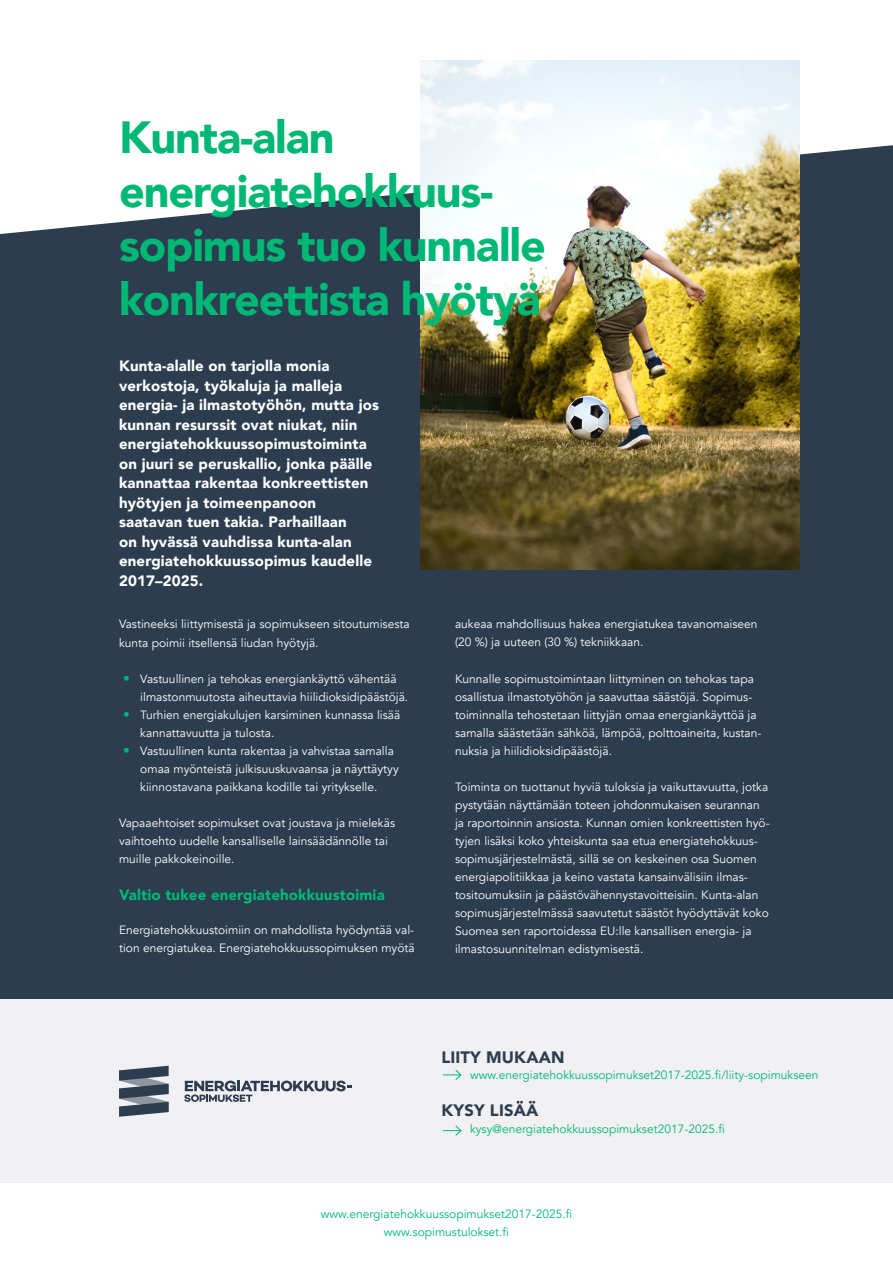
<style>
.page{position:relative;width:893px;height:1263px;background:#fff}
.page>*{position:absolute;margin:0;border:0;box-sizing:border-box;transform-origin:0 0}
.t1{font:900 45px/54px "Avenir";letter-spacing:-.025em;color:#00b876}
.t2{font:900 16.5px "Avenir";letter-spacing:.01em;color:#2c3d4f}
.t3{font:900 15px/19.5px "Avenir";letter-spacing:.01em;color:#fff}
.t4{font:900 15px "Avenir";letter-spacing:.01em;color:#00b876}
.t5{font:12px/18px "Avenir";color:#fff}
.t6{font:12px/18px "Avenir";color:#00b876;text-align:center}
.s1{font-size:13.5px;color:#00b876}
</style>
<div class="page">
<svg style="left:0;top:145px;width:893px;height:195px;fill:#2c3d4f"></svg>
<div style="left:0;top:340px;width:893px;height:659px;background:#2c3d4f"></div>
<div style="left:0;top:999px;width:893px;height:184px;background:#f1f0f2"></div>
<img style="left:421px;top:60px;width:378px;height:510px">
<svg style="left:184px;top:1080px;width:167px;height:22px"></svg>
<svg style="left:119px;top:1066px;width:50px;height:51px"></svg>
<svg style="left:443px;top:1125px;width:19px;height:11px"></svg>
<svg style="left:443px;top:1069px;width:19px;height:11px"></svg>
<h1 class="t1" style="left:119px;top:110px;width:428px">Kunta-alan energiatehokkuus&shy;sopimus tuo kunnalle konkreettista hyötyä</h1>
<p class="t3" style="left:119px;top:356px;width:261px">Kunta-alalle on tarjolla monia verkostoja, työkaluja ja malleja energia- ja ilmastotyöhön, mutta jos kunnan resurssit ovat niukat, niin energiatehokkuussopimustoiminta on juuri se peruskallio, jonka päälle kannattaa rakentaa konkreettisten hyötyjen ja toimeenpanoon saatavan tuen takia. Parhaillaan<br>on hyvässä vauhdissa kunta-alan energiatehokkuussopimus kaudelle<br>2017–2025.</p>
<p class="t5" style="left:119px;top:616px;width:292px">Vastineeksi liittymisestä ja sopimukseen sitoutumisesta kunta poimii itsellensä liudan hyötyjä.</p>
<p class="t5" style="left:140px;top:670px;width:269px;text-indent:-17px"><span class="s1">•</span> Vastuullinen ja tehokas energiankäyttö vähentää ilmastonmuutosta aiheuttavia hiilidioksidipäästöjä.</p>
<p class="t5" style="left:140px;top:706px;width:262px;text-indent:-17px"><span class="s1">•</span> Turhien energiakulujen karsiminen kunnassa lisää kannattavuutta ja tulosta.</p>
<p class="t5" style="left:140px;top:742px;width:260px;text-indent:-17px"><span class="s1">•</span> Vastuullinen kunta rakentaa ja vahvistaa samalla omaa myönteistä julkisuuskuvaansa ja näyttäytyy kiinnostavana paikkana kodille tai yritykselle.</p>
<p class="t5" style="left:119px;top:814px;width:278px">Vapaaehtoiset sopimukset ovat joustava ja mielekäs vaihtoehto uudelle kansalliselle lainsäädännölle tai muille pakkokeinoille.</p>
<p class="t4" style="left:119px;top:882px;width:267px">Valtio tukee energiatehokkuustoimia</p>
<p class="t5" style="left:119px;top:921px;width:297px">Energiatehokkuustoimiin on mahdollista hyödyntää val&shy;tion energiatukea. Energiatehokkuussopimuksen myötä</p>
<p class="t5" style="left:455px;top:616px;width:304px">aukeaa mahdollisuus hakea energiatukea tavanomaiseen (20 %) ja uuteen (30 %) tekniikkaan.</p>
<p class="t5" style="left:455px;top:670px;width:308px">Kunnalle sopimustoimintaan liittyminen on tehokas tapa osallistua ilmastotyöhön ja saavuttaa säästöjä. Sopimus&shy;toiminnalla tehostetaan liittyjän omaa energiankäyttöä ja samalla säästetään sähköä, lämpöä, polttoaineita, kustan&shy;nuksia ja hiilidioksidipäästöjä.</p>
<p class="t5" style="left:455px;top:778px;width:316px">Toiminta on tuottanut hyviä tuloksia ja vaikuttavuutta, jotka pystytään näyttämään toteen johdonmukaisen seurannan ja raportoinnin ansiosta. Kunnan omien konkreettisten hyö&shy;tyjen lisäksi koko yhteiskunta saa etua energiatehokkuus&shy;sopimusjärjestelmästä, sillä se on keskeinen osa Suomen energiapolitiikkaa ja keino vastata kansainvälisiin ilmas&shy;tositoumuksiin ja päästövähennystavoitteisiin. Kunta-alan sopimusjärjestelmässä saavutetut säästöt hyödyttävät koko Suomea sen raportoidessa EU:lle kansallisen energia- ja ilmastosuunnitelman edistymisestä.</p>
<h2 class="t2" style="left:441px;top:1043px;width:125px">LIITY MUKAAN</h2>
<h2 class="t2" style="left:441px;top:1096px;width:98px">KYSY LISÄÄ</h2>
<p class="t6" style="left:470px;top:1066px;width:350px">www.energiatehokkuussopimukset2017-2025.fi/liity-sopimukseen</p>
<p class="t6" style="left:470px;top:1120px;width:256px">kysy@energiatehokkuussopimukset2017-2025.fi</p>
<p class="t6" style="left:321px;top:1205px;width:253px">www.energiatehokkuussopimukset2017-2025.fi www.sopimustulokset.fi</p>
</div>
